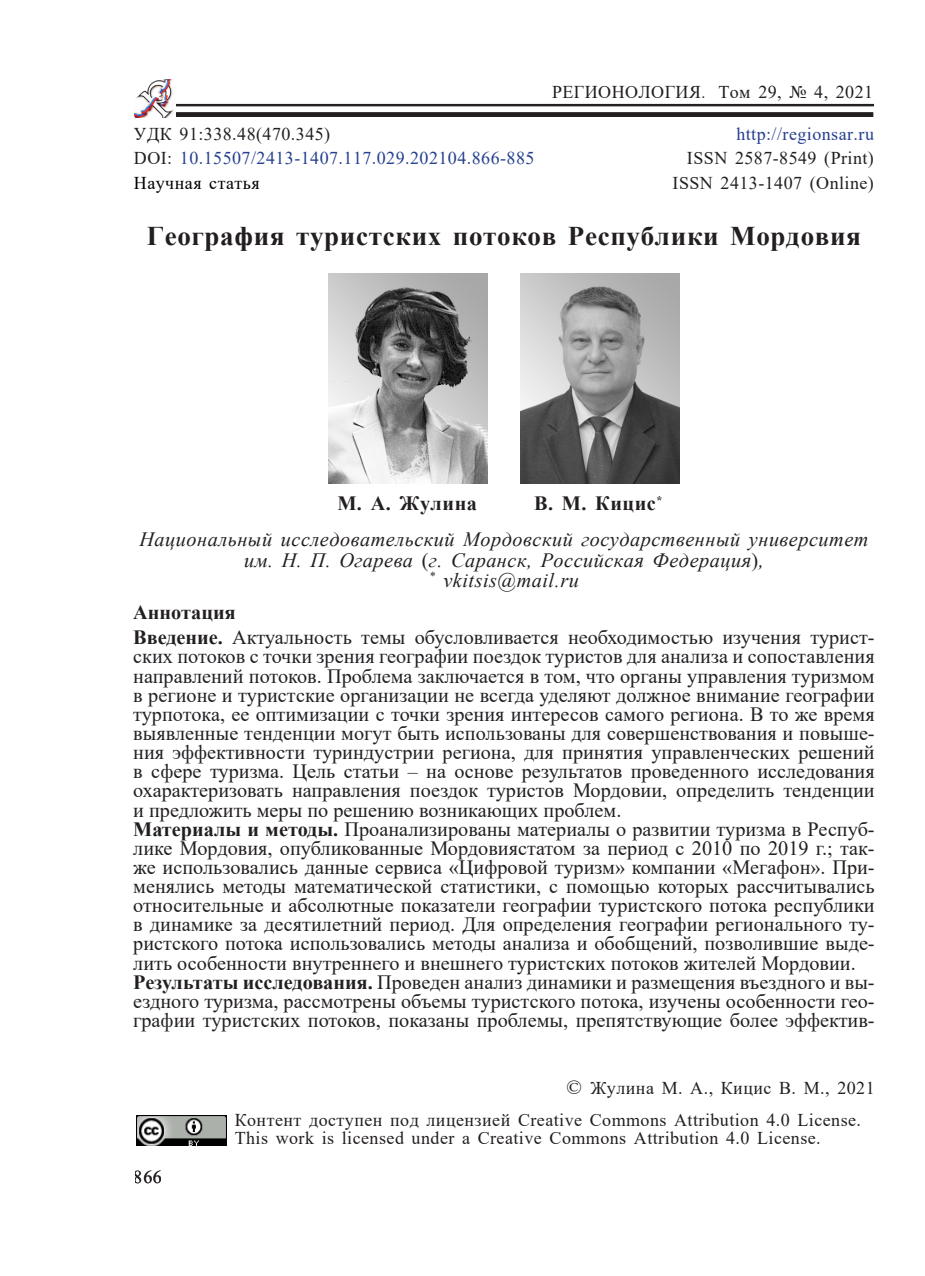
<style>
.page{position:relative;width:925px;height:1276px;background:#fff}
.page>*{position:absolute;margin:0;border:0;box-sizing:border-box;transform-origin:0 0}
.Заголовок{font:700 27px "Times New Roman";letter-spacing:.025em;color:#231f20}
.t1{font:20.25px/19.1px "Times New Roman";color:#231f20;text-align:justify}
.t2{font:20.25px/19.1px "Times New Roman";color:#202124;text-align:justify}
.Автор{font:italic 20.25px/20.2px "Times New Roman";letter-spacing:.025em;color:#231f20;text-align:center}
.Автор-2{font:700 20.25px "Times New Roman";letter-spacing:.025em;color:#231f20}
.Default{font:700 20.25px "Times New Roman";color:#231f20}
.Аннотации{font:18px "Times New Roman";letter-spacing:.025em;color:#231f20}
.Примечание{font:18px "Times New Roman";letter-spacing:.025em;color:#253f8e}
.Примечание-2{font:18px "Times New Roman";letter-spacing:.025em;color:#231f20}
.Основной_текст{font:18px "Times New Roman";letter-spacing:.025em;color:#231f20}
.Основной_текст-2{font:18px "Times New Roman";letter-spacing:.025em;color:#000}
.s1{font-size:15.75px}
.s2{color:#231f20}
.s3{font-style:normal}
.s4{font-weight:700;color:#231f20}
.s5{font-weight:700}
.s6{font-size:20.25px}
</style>
<div class="page">
<img style="left:135px;top:79px;width:39px;height:38px">
<hr style="left:176px;top:104px;width:698px;height:2px;background:#231f20">
<div style="left:176px;top:112px;width:697px;height:5px;background:#231f20"></div>
<img style="left:136px;top:1115px;width:91px;height:30px">
<img style="left:328px;top:273px;width:159px;height:211px">
<img style="left:520px;top:273px;width:160px;height:211px">
<p class="Аннотации" style="left:552px;top:80px;width:323px">РЕГИОНОЛОГИЯ<span class="s1">.</span> Том 29, № 4, 2021</p>
<p class="Примечание-2" style="left:134px;top:121px;width:198px">УДК 91:338.48(470.345)</p>
<p class="Примечание" style="left:736px;top:121px;width:139px">http://regionsar.ru</p>
<p class="Примечание" style="left:134px;top:146px;width:402px"><span class="s2">DOI:</span> 10.15507/2413-1407.117.029.202104.866-885</p>
<p class="Примечание-2" style="left:687px;top:146px;width:188px">ISSN 2587-8549 (Print)</p>
<p class="Основной_текст-2" style="left:134px;top:170px;width:127px">Научная статья</p>
<p class="Основной_текст" style="left:672px;top:170px;width:203px">ISSN 2413-1407 (Online)</p>
<p class="Заголовок" style="left:147px;top:217px;width:715px">География туристских потоков Республики Мордовия</p>
<p class="Автор-2" style="left:337px;top:489px;width:141px">М. А. Жулина</p>
<p class="Автор-2" style="left:534px;top:489px;width:130px">В. М. Кицис<sup>*</sup></p>
<p class="Автор" style="left:139px;top:529px;width:730px">Национальный исследовательский Мордовский государственный университет им. Н. П. Огарева <span class="s3">(</span>г. Саранск, Российская Федерация<span class="s3">)</span>,<br><sup>*</sup> vkitsis@mail.ru</p>
<p class="Default" style="left:133px;top:597px;width:104px">Аннотация</p>
<p class="t2" style="left:133px;top:627px;width:743px"><span class="s4">Введение.</span> Актуальность темы обусловливается необходимостью изучения турист&shy;ских потоков с точки зрения географии поездок туристов для анализа и сопоставления направлений потоков. Проблема заключается в том, что органы управления туризмом в регионе и туристские организации не всегда уделяют должное внимание географии турпотока, ее оптимизации с точки зрения интересов самого региона. В то же время выявленные тенденции могут быть использованы для совершенствования и повыше&shy;ния эффективности туриндустрии региона, <span class="s2">для принятия управленческих решений в сфере туризма</span>. Ц<span class="s2">ель статьи – на основе результатов проведенного исследования охарактеризовать направления поездок туристов Мордовии, определить тенденции и предложить меры по решению возникающих проблем.</span></p>
<p class="t1" style="left:133px;top:818px;width:743px"><span class="s5">Материалы и методы.</span> Проанализированы материалы о развитии туризма в Респуб&shy;лике Мордовия, опубликованные Мордовиястатом за период с 2010 по 2019 г.; так&shy;же использовались данные сервиса «Цифровой туризм» компании «Мегафон». При&shy;менялись методы математической статистики, с помощью которых рассчитывались относительные и абсолютные показатели географии туристского потока республики в динамике за десятилетний период. Для определения географии регионального ту&shy;ристского потока использовались методы анализа и обобщений, позволившие выде&shy;лить особенности внутреннего и внешнего туристских потоков жителей Мордовии.</p>
<p class="t1" style="left:133px;top:971px;width:743px"><span class="s5">Результаты исследования.</span> Проведен анализ динамики и размещения въездного и вы&shy;ездного туризма, рассмотрены объемы туристского потока, изучены особенности гео&shy;графии туристских потоков, показаны проблемы, препятствующие более эффектив-</p>
<p class="Аннотации" style="left:566px;top:1075px;width:310px"><span class="s6">©</span> Жулина М. А., Кицис В. М., 2021</p>
<p class="Аннотации" style="left:134px;top:1164px;width:29px">866</p>
<p class="Аннотации" style="left:235px;top:1107px;width:628px">Контент доступен под лицензией Creative Commons Attribution 4.0 License.</p>
<p class="Аннотации" style="left:235px;top:1125px;width:587px">This work is licensed under a Creative Commons Attribution 4.0 License.</p>
</div>
